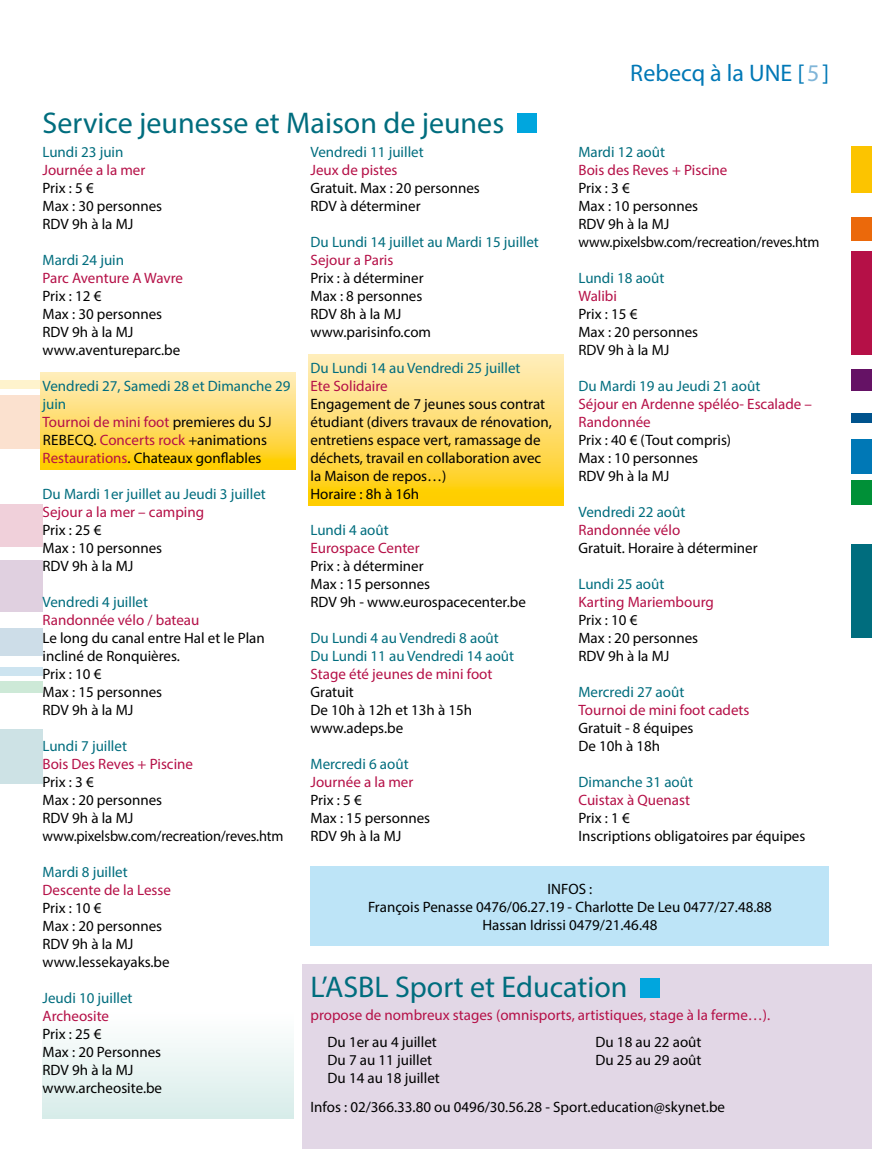
<style>
.page{position:relative;width:872px;height:1149px;background:#fff}
.page>*{position:absolute;margin:0;border:0;box-sizing:border-box;transform-origin:0 0}
.t1{font:30px "Myriad Pro";color:#006d7e}
.t2{font:24px "Myriad Pro";color:#0078b6}
.t3{font:15px/18px "Myriad Pro";color:#000}
.t4{font:15px/18px "Myriad Pro";color:#b51047}
.t5{font:15px/18px "Myriad Pro";color:#006d7e}
.s1{color:#80b5d8}
.s2{color:#006d7e}
.s3{color:#b51047}
</style>
<div class="page">
<div style="left:0;top:380px;width:43px;height:8px;background:#fef3cd"></div>
<div style="left:0;top:395px;width:43px;height:53px;background:#fbe1cf"></div>
<div style="left:0;top:504px;width:43px;height:42px;background:#f0d0da"></div>
<div style="left:0;top:560px;width:43px;height:51px;background:#e0d0e0"></div>
<div style="left:0;top:628px;width:43px;height:28px;background:#cddde8"></div>
<div style="left:0;top:666px;width:43px;height:9px;background:#cde4f0"></div>
<div style="left:0;top:680px;width:43px;height:12px;background:#cde9d7"></div>
<div style="left:0;top:729px;width:43px;height:54px;background:#cde2e5"></div>
<hr style="left:0;top:918px;width:1px;height:230px;background:#dce8f3">
<div style="left:43px;top:1010px;width:250px;height:108px;background:linear-gradient(to bottom,#fff,#d8ece9)"></div>
<div style="left:302px;top:963px;width:570px;height:185px;background:#e2d7e6"></div>
<div style="left:850px;top:146px;width:22px;height:46px;background:#fcc400"></div>
<div style="left:850px;top:217px;width:22px;height:24px;background:#eb690b"></div>
<div style="left:850px;top:251px;width:22px;height:103px;background:#b51047"></div>
<div style="left:850px;top:368px;width:22px;height:22px;background:#651265"></div>
<div style="left:850px;top:412px;width:22px;height:10px;background:#00538d"></div>
<div style="left:850px;top:439px;width:22px;height:34px;background:#0078b6"></div>
<div style="left:850px;top:480px;width:22px;height:24px;background:#009037"></div>
<div style="left:850px;top:543px;width:22px;height:94px;background:#006d7e"></div>
<svg style="left:308px;top:354px;width:255px;height:152px;background:#ffdc64"></svg>
<svg style="left:40px;top:372px;width:255px;height:98px;background:#ffdc65"></svg>
<div style="left:517px;top:113px;width:19px;height:19px;background:#00a6de"></div>
<div style="left:640px;top:977px;width:19px;height:20px;background:#00a6de"></div>
<div style="left:310px;top:866px;width:519px;height:79px;background:#bde4f7"></div>
<h2 class="t2" style="left:630px;top:58px;width:201px">Rebecq à la UNE [<span class="s1">5</span>]</h2>
<h1 class="t1" style="left:43px;top:104px;width:463px">Service jeunesse et Maison de jeunes</h1>
<p class="t5" style="left:43px;top:142px;width:82px">Lundi 23 juin</p>
<p class="t4" style="left:43px;top:160px;width:104px">Journée a la mer</p>
<p class="t3" style="left:43px;top:178px;width:121px">Prix : 5 €<br>Max : 30 personnes<br>RDV 9h à la MJ</p>
<p class="t5" style="left:43px;top:250px;width:83px">Mardi 24 juin</p>
<p class="t4" style="left:43px;top:268px;width:142px">Parc Aventure A Wavre</p>
<p class="t3" style="left:43px;top:286px;width:139px">Prix : 12 €<br>Max : 30 personnes<br>RDV 9h à la MJ www.aventureparc.be</p>
<p class="t3" style="left:43px;top:376px;width:250px"><span class="s2">Vendredi 27, Samedi 28 et Dimanche 29 juin<br></span><span class="s3">Tournoi de mini foot</span> premieres du SJ<br>REBECQ. <span class="s3">Concerts rock</span> +animations<br><span class="s3">Restaurations</span>. Chateaux gonflables</p>
<p class="t5" style="left:43px;top:484px;width:225px">Du Mardi 1er juillet au Jeudi 3 juillet</p>
<p class="t4" style="left:43px;top:502px;width:163px">Sejour a la mer – camping</p>
<p class="t3" style="left:43px;top:520px;width:121px">Prix : 25 €<br>Max : 10 personnes<br>RDV 9h à la MJ</p>
<p class="t5" style="left:43px;top:592px;width:107px">Vendredi 4 juillet</p>
<p class="t4" style="left:43px;top:610px;width:158px">Randonnée vélo / bateau</p>
<p class="t3" style="left:43px;top:628px;width:224px">Le long du canal entre Hal et le Plan incliné de Ronquières.<br>Prix : 10 €<br>Max : 15 personnes<br>RDV 9h à la MJ</p>
<p class="t5" style="left:43px;top:736px;width:86px">Lundi 7 juillet</p>
<p class="t4" style="left:43px;top:754px;width:152px">Bois Des Reves + Piscine</p>
<p class="t3" style="left:43px;top:772px;width:242px">Prix : 3 €<br>Max : 20 personnes<br>RDV 9h à la MJ www.pixelsbw.com/recreation/reves.htm</p>
<p class="t5" style="left:43px;top:862px;width:87px">Mardi 8 juillet</p>
<p class="t4" style="left:43px;top:880px;width:130px">Descente de la Lesse</p>
<p class="t3" style="left:43px;top:898px;width:129px">Prix : 10 €<br>Max : 20 personnes<br>RDV 9h à la MJ www.lessekayaks.be</p>
<p class="t5" style="left:43px;top:988px;width:92px">Jeudi 10 juillet</p>
<p class="t4" style="left:43px;top:1006px;width:68px">Archeosite</p>
<p class="t3" style="left:43px;top:1024px;width:121px">Prix : 25 €<br>Max : 20 Personnes<br>RDV 9h à la MJ www.archeosite.be</p>
<p class="t5" style="left:310px;top:142px;width:115px">Vendredi 11 juillet</p>
<p class="t4" style="left:310px;top:160px;width:88px">Jeux de pistes</p>
<p class="t3" style="left:310px;top:178px;width:171px">Gratuit. Max : 20 personnes<br>RDV à déterminer</p>
<p class="t5" style="left:310px;top:232px;width:230px">Du Lundi 14 juillet au Mardi 15 juillet</p>
<p class="t4" style="left:310px;top:250px;width:84px">Sejour a Paris</p>
<p class="t3" style="left:310px;top:268px;width:122px">Prix : à déterminer<br>Max : 8 personnes<br>RDV 8h à la MJ www.parisinfo.com</p>
<p class="t5" style="left:310px;top:358px;width:211px">Du Lundi 14 au Vendredi 25 juillet</p>
<p class="t4" style="left:310px;top:376px;width:79px">Ete Solidaire</p>
<p class="t3" style="left:310px;top:394px;width:243px">Engagement de 7 jeunes sous contrat étudiant (divers travaux de rénovation, entretiens espace vert, ramassage de déchets, travail en collaboration avec la Maison de repos…)<br>Horaire : 8h à 16h</p>
<p class="t5" style="left:310px;top:520px;width:80px">Lundi 4 août</p>
<p class="t4" style="left:310px;top:538px;width:111px">Eurospace Center</p>
<p class="t3" style="left:310px;top:556px;width:217px">Prix : à déterminer<br>Max : 15 personnes<br>RDV 9h - www.eurospacecenter.be</p>
<p class="t5" style="left:310px;top:628px;width:205px">Du Lundi 4 au Vendredi 8 août<br>Du Lundi 11 au Vendredi 14 août</p>
<p class="t4" style="left:310px;top:664px;width:183px">Stage été jeunes de mini foot</p>
<p class="t3" style="left:310px;top:682px;width:163px">Gratuit<br>De 10h à 12h et 13h à 15h www.adeps.be</p>
<p class="t5" style="left:310px;top:754px;width:100px">Mercredi 6 août</p>
<p class="t4" style="left:310px;top:772px;width:104px">Journée a la mer</p>
<p class="t3" style="left:310px;top:790px;width:121px">Prix : 5 €<br>Max : 15 personnes<br>RDV 9h à la MJ</p>
<p class="t5" style="left:578px;top:142px;width:88px">Mardi 12 août</p>
<p class="t4" style="left:578px;top:160px;width:150px">Bois des Reves + Piscine</p>
<p class="t3" style="left:578px;top:178px;width:242px">Prix : 3 €<br>Max : 10 personnes<br>RDV 9h à la MJ www.pixelsbw.com/recreation/reves.htm</p>
<p class="t5" style="left:578px;top:268px;width:87px">Lundi 18 août</p>
<p class="t4" style="left:578px;top:286px;width:40px">Walibi</p>
<p class="t3" style="left:578px;top:304px;width:121px">Prix : 15 €<br>Max : 20 personnes<br>RDV 9h à la MJ</p>
<p class="t5" style="left:578px;top:376px;width:183px">Du Mardi 19 au Jeudi 21 août</p>
<p class="t4" style="left:578px;top:394px;width:235px">Séjour en Ardenne spéléo- Escalade –<br>Randonnée</p>
<p class="t3" style="left:578px;top:430px;width:154px">Prix : 40 € (Tout compris)<br>Max : 10 personnes<br>RDV 9h à la MJ</p>
<p class="t5" style="left:578px;top:502px;width:108px">Vendredi 22 août</p>
<p class="t4" style="left:578px;top:520px;width:103px">Randonnée vélo</p>
<p class="t3" style="left:578px;top:538px;width:181px">Gratuit. Horaire à déterminer</p>
<p class="t5" style="left:578px;top:574px;width:87px">Lundi 25 août</p>
<p class="t4" style="left:578px;top:592px;width:137px">Karting Mariembourg</p>
<p class="t3" style="left:578px;top:610px;width:121px">Prix : 10 €<br>Max : 20 personnes<br>RDV 9h à la MJ</p>
<p class="t5" style="left:578px;top:682px;width:107px">Mercredi 27 août</p>
<p class="t4" style="left:578px;top:700px;width:172px">Tournoi de mini foot cadets</p>
<p class="t3" style="left:578px;top:718px;width:116px">Gratuit - 8 équipes<br>De 10h à 18h</p>
<p class="t5" style="left:578px;top:772px;width:116px">Dimanche 31 août</p>
<p class="t4" style="left:578px;top:790px;width:113px">Cuistax à Quenast</p>
<p class="t3" style="left:578px;top:808px;width:228px">Prix : 1 €<br>Inscriptions obligatoires par équipes</p>
<p class="t3" style="left:368px;top:879px;width:405px;text-align:center">INFOS :<br>François Penasse 0476/06.27.19 - Charlotte De Leu 0477/27.48.88<br>Hassan Idrissi 0479/21.46.48</p>
<h1 class="t1" style="left:310px;top:968px;width:318px">L’ASBL Sport et Education</h1>
<p class="t4" style="left:310px;top:1005px;width:461px">propose de nombreux stages (omnisports, artistiques, stage à la ferme…).</p>
<p class="t3" style="left:327px;top:1031px;width:114px">Du 1er au 4 juillet<br>Du 7 au 11 juillet<br>Du 14 au 18 juillet</p>
<p class="t3" style="left:595px;top:1031px;width:107px">Du 18 au 22 août<br>Du 25 au 29 août</p>
<p class="t3" style="left:310px;top:1097px;width:416px">Infos : 02/366.33.80 ou 0496/30.56.28 - Sport.education@skynet.be</p>
</div>
